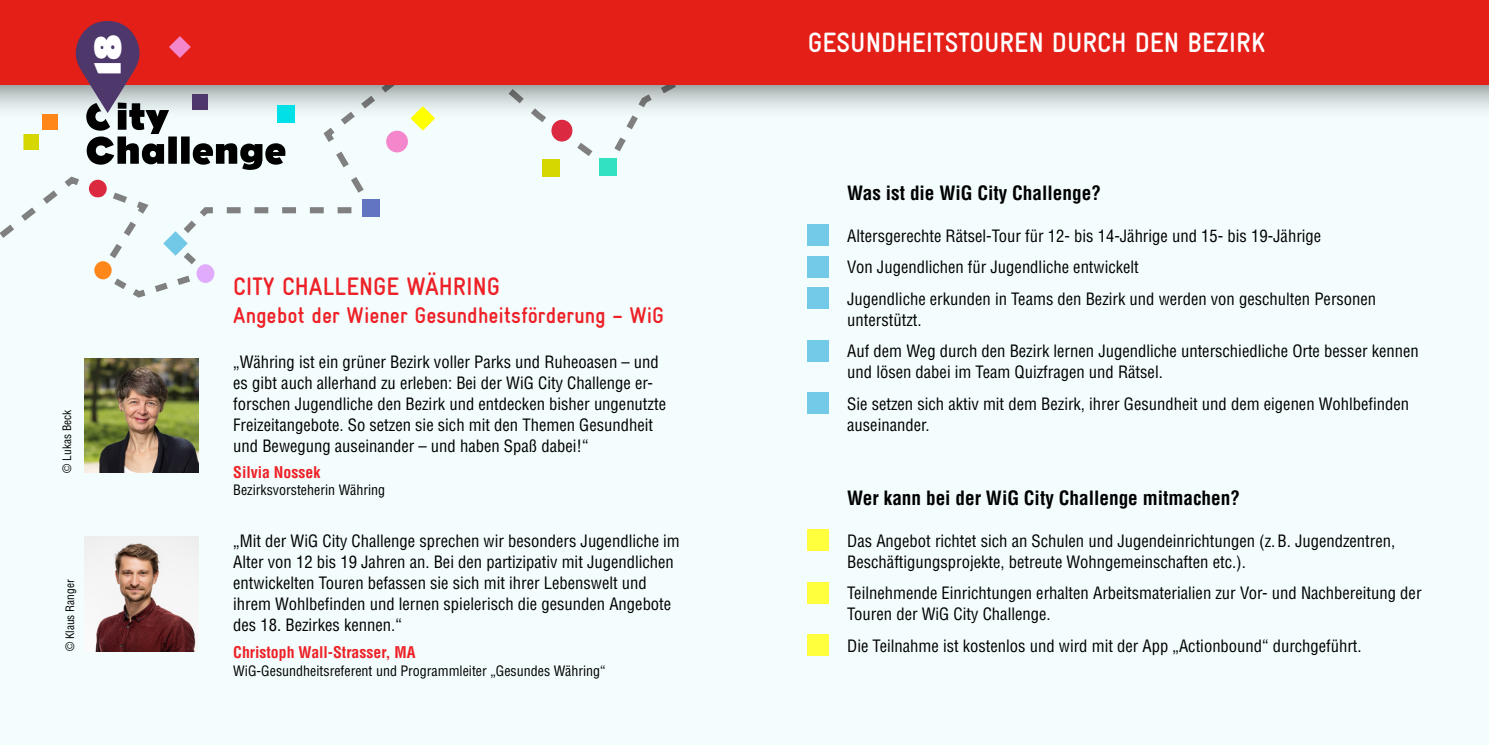
<style>
.page{position:relative;width:1489px;height:745px;background:#fff}
.page>*{position:absolute;margin:0;border:0;box-sizing:border-box;transform-origin:0 0}
.t1{font:900 37.98px "Eagle";color:#fff}
.t2{font:700 condensed 28px "Gravur";color:#fff}
.t3{font:700 condensed 25.38px "Gravur";color:#ed2127}
.t4{font:700 condensed 22.75px "Gravur";color:#ed2127}
.t5{font:700 condensed 19.25px "Helvetica LT Std";color:#000}
.t6{font:condensed 16.62px/21px "Helvetica LT Std";color:#000}
.t7{font:700 condensed 15.75px "Helvetica LT Std";color:#ed2127}
.t8{font:condensed 14px "Helvetica LT Std";color:#000}
.t9{font:condensed 11.38px "Helvetica LT Std";color:#000}
</style>
<div class="page">
<div style="left:0;top:0;width:1488px;height:744px;background:#f3fdfd"></div>
<svg style="left:0;top:121px;width:637px;height:177px"></svg>
<div style="left:0;top:0;width:1488px;height:121px;background:#000;opacity:.6"></div>
<div style="left:0;top:0;width:1488px;height:84px;background:#e41f17"></div>
<div style="left:807px;top:224px;width:21px;height:21px;background:#73c9e8"></div>
<div style="left:807px;top:256px;width:21px;height:21px;background:#73c9e8"></div>
<div style="left:807px;top:287px;width:21px;height:21px;background:#73c9e8"></div>
<div style="left:807px;top:340px;width:21px;height:21px;background:#73c9e8"></div>
<div style="left:807px;top:392px;width:21px;height:21px;background:#73c9e8"></div>
<div style="left:807px;top:529px;width:21px;height:21px;background:#ffff3d"></div>
<div style="left:807px;top:581px;width:21px;height:21px;background:#ffff3d"></div>
<div style="left:807px;top:634px;width:21px;height:21px;background:#ffff3d"></div>
<img style="left:85px;top:358px;width:114px;height:114px">
<img style="left:85px;top:536px;width:114px;height:114px">
<div style="left:43px;top:115px;width:15px;height:15px;background:#ff871a"></div>
<div style="left:23px;top:134px;width:16px;height:15px;background:#d6d600"></div>
<svg style="left:76px;top:21px;width:209px;height:149px"></svg>
<div style="left:89px;top:180px;width:18px;height:17px;background:#db2940;border-radius:50%"></div>
<svg style="left:148px;top:210px;width:58px;height:86px"></svg>
<div style="left:362px;top:199px;width:17px;height:17px;background:#6275c3"></div>
<svg style="left:334px;top:84px;width:113px;height:47px"></svg>
<div style="left:542px;top:159px;width:18px;height:18px;background:#d6d600"></div>
<div style="left:277px;top:105px;width:17px;height:17px;background:#00e1e7"></div>
<div style="left:599px;top:158px;width:18px;height:18px;background:#31e2c2"></div>
<div style="left:551px;top:120px;width:21px;height:21px;background:#db2941;border-radius:50%"></div>
<div style="left:94px;top:261px;width:18px;height:18px;background:#ff871a;border-radius:50%"></div>
<div style="left:196px;top:264px;width:18px;height:19px;background:#e0abfa;border-radius:50%"></div>
<div style="left:386px;top:131px;width:22px;height:21px;background:#f487cb;border-radius:50%"></div>
<h1 class="t1" style="left:86px;top:75px;width:42px;rotate:-90deg">18</h1>
<p class="t9" style="left:60px;top:472px;width:64px;rotate:-90deg">© Lukas Beck</p>
<p class="t9" style="left:63px;top:650px;width:73px;rotate:-90deg">© Klaus Ranger</p>
<h3 class="t3" style="left:233px;top:272px;width:268px">CITY CHALLENGE WÄHRING</h3>
<h3 class="t4" style="left:233px;top:302px;width:432px">Angebot der Wiener Gesundheitsförderung – WiG</h3>
<p class="t6" style="left:233px;top:351px;width:434px">„Währing ist ein grüner Bezirk voller Parks und Ruheoasen – und es gibt auch allerhand zu erleben: Bei der WiG City Challenge er&shy;forschen Jugendliche den Bezirk und entdecken bisher ungenutzte Freizeitangebote. So setzen sie sich mit den Themen Gesundheit und Bewegung auseinander – und haben Spaß dabei!“</p>
<p class="t7" style="left:233px;top:461px;width:89px">Silvia Nossek</p>
<p class="t8" style="left:233px;top:481px;width:153px">Bezirksvorsteherin Währing</p>
<p class="t6" style="left:233px;top:529px;width:448px">„Mit der WiG City Challenge sprechen wir besonders Jugendliche im Alter von 12 bis 19 Jahren an. Bei den partizipativ mit Jugendlichen entwickelten Touren befassen sie sich mit ihrer Lebenswelt und ihrem Wohlbefinden und lernen spielerisch die gesunden Angebote des 18. Bezirkes kennen.“</p>
<p class="t7" style="left:233px;top:642px;width:184px">Christoph Wall-Strasser, MA</p>
<p class="t8" style="left:233px;top:661px;width:374px">WiG-Gesundheitsreferent und Programmleiter „Gesundes Währing“</p>
<h2 class="t2" style="left:807px;top:27px;width:459px">GESUNDHEITSTOUREN DURCH DEN BEZIRK</h2>
<p class="t5" style="left:847px;top:180px;width:255px">Was ist die WiG City Challenge?</p>
<p class="t6" style="left:847px;top:220px;width:530px;line-height:31.5px">Altersgerechte Rätsel-Tour für 12- bis 14-Jährige und 15- bis 19-Jährige<br>Von Jugendlichen für Jugendliche entwickelt<br>Jugendliche erkunden in Teams den Bezirk und werden von geschulten Personen</p>
<p class="t6" style="left:847px;top:304px;width:573px;line-height:31.5px">unterstützt.<br>Auf dem Weg durch den Bezirk lernen Jugendliche unterschiedliche Orte besser kennen</p>
<p class="t6" style="left:847px;top:356px;width:563px;line-height:31.5px">und lösen dabei im Team Quizfragen und Rätsel.<br>Sie setzen sich aktiv mit dem Bezirk, ihrer Gesundheit und dem eigenen Wohlbefinden</p>
<p class="t6" style="left:847px;top:414px;width:84px">auseinander.</p>
<p class="t5" style="left:847px;top:485px;width:394px">Wer kann bei der WiG City Challenge mitmachen?</p>
<p class="t6" style="left:847px;top:529px;width:549px">Das Angebot richtet sich an Schulen und Jugendeinrichtungen (z.B. Jugendzentren,<br>Beschäftigungsprojekte, betreute Wohngemeinschaften etc.).</p>
<p class="t6" style="left:847px;top:582px;width:575px">Teilnehmende Einrichtungen erhalten Arbeitsmaterialien zur Vor- und Nachbereitung der<br>Touren der WiG City Challenge.</p>
<p class="t6" style="left:847px;top:634px;width:516px">Die Teilnahme ist kostenlos und wird mit der App „Actionbound“ durchgeführt.</p>
</div>
